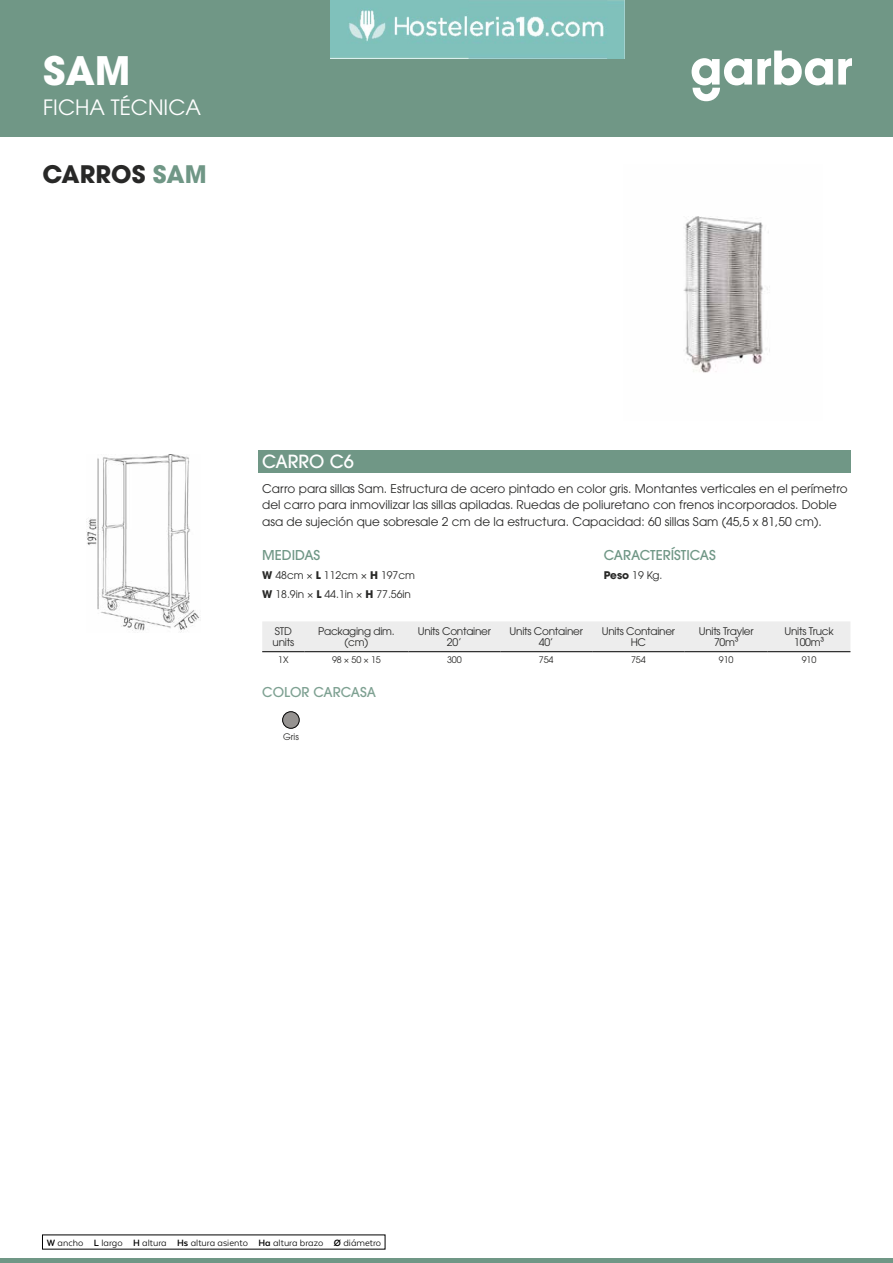
<style>
.page{position:relative;width:893px;height:1263px;background:#fff}
.page>*{position:absolute;margin:0;border:0;box-sizing:border-box;transform-origin:0 0}
.t1{font:700 39px "ITC Avant Garde Pro";color:#fff}
.t2{font:700 24px "ITC Avant Garde Pro";color:#282827}
.t3{font:21px "ITC Avant Garde Pro";color:#fff}
.t4{font:500 18px "ITC Avant Garde Pro";color:#fff}
.t5{font:500 13.5px "ITC Avant Garde Pro";color:#709786}
.t6{font:500 13.5px "ITC Avant Garde Pro";color:#7ea192}
.t7{font:12px/16.5px "ITC Avant Garde Pro";color:#282827}
.t8{font:10.5px/10.5px "ITC Avant Garde Pro";letter-spacing:-.025em;color:#282827;text-align:center}
.t9{font:10.5px "Texta Alt";color:#000}
.t10{font:10.5px/19.2px "ITC Avant Garde Pro";color:#282827}
.t11{font:9px "ITC Avant Garde Pro";letter-spacing:-.02em;color:#282827}
.s1{color:#709786}
.s2{font-weight:700}
</style>
<div class="page">
<hr style="left:0;top:1259px;width:893px;height:4px;background:#709786">
<div style="left:0;top:0;width:893px;height:137px;background:#709786"></div>
<svg style="left:692px;top:51px;width:160px;height:50px"></svg>
<img style="left:683px;top:216px;width:87px;height:157px">
<div style="left:258px;top:450px;width:592px;height:22px;background:#709786"></div>
<div style="left:262px;top:621px;width:588px;height:30px;background:#ededed"></div>
<hr style="left:262px;top:651px;width:42px;height:1px;background:#000">
<hr style="left:304px;top:651px;width:104px;height:1px;background:#000">
<hr style="left:408px;top:651px;width:92px;height:1px;background:#000">
<hr style="left:500px;top:651px;width:92px;height:1px;background:#000">
<hr style="left:592px;top:651px;width:93px;height:1px;background:#000">
<hr style="left:685px;top:651px;width:83px;height:1px;background:#000">
<hr style="left:768px;top:651px;width:82px;height:1px;background:#000">
<img style="left:283px;top:712px;width:16px;height:16px;border-radius:8px">
<div style="left:282px;top:711px;width:17px;height:17px;border:1px solid #000;border-radius:50%"></div>
<img style="left:86px;top:454px;width:114px;height:179px">
<img style="left:330px;top:0;width:295px;height:58px">
<h1 class="t1" style="left:43px;top:45px;width:89px">SAM</h1>
<h3 class="t3" style="left:43px;top:94px;width:159px">FICHA TÉCNICA</h3>
<h2 class="t2" style="left:43px;top:158px;width:166px">CARROS <span class="s1">SAM</span></h2>
<h3 class="t4" style="left:262px;top:450px;width:93px">CARRO C6</h3>
<p class="t7" style="left:262px;top:480px;width:587px">Carro para sillas Sam. Estructura de acero pintado en color gris. Montantes verticales en el perímetro del carro para inmovilizar las sillas apiladas. Ruedas de poliuretano con frenos incorporados. Doble asa de sujeción que sobresale 2 cm de la estructura. Capacidad: 60 sillas Sam (45,5 x 81,50 cm).</p>
<p class="t5" style="left:262px;top:546px;width:60px">MEDIDAS</p>
<p class="t10" style="left:262px;top:566px;width:154px"><span class="s2">W</span> 48cm × <span class="s2">L</span> 112cm × <span class="s2">H</span> 197cm<br><span class="s2">W</span> 18.9in × <span class="s2">L</span> 44.1in × <span class="s2">H</span> 77.56in</p>
<p class="t5" style="left:604px;top:546px;width:114px">CARACTERÍSTICAS</p>
<p class="t8" style="left:604px;top:570px;width:60px"><span class="s2">Peso</span> 19 Kg.</p>
<p class="t8" style="left:273px;top:626px;width:23px;text-align:left">STD units</p>
<p class="t8" style="left:318px;top:626px;width:78px">Packaging dim. (cm)</p>
<p class="t8" style="left:418px;top:626px;width:75px">Units Container<br>20’</p>
<p class="t8" style="left:510px;top:626px;width:75px">Units Container<br>40’</p>
<p class="t8" style="left:602px;top:626px;width:75px">Units Container<br>HC</p>
<p class="t8" style="left:699px;top:626px;width:56px">Units Trayler<br>70m³</p>
<p class="t8" style="left:784px;top:626px;width:51px">Units Truck<br>100m³</p>
<p class="t11" style="left:278px;top:654px;width:12px">1X</p>
<p class="t11" style="left:332px;top:654px;width:50px">98 × 50 × 15</p>
<p class="t11" style="left:447px;top:654px;width:16px">300</p>
<p class="t11" style="left:539px;top:654px;width:16px">754</p>
<p class="t11" style="left:631px;top:654px;width:16px">754</p>
<p class="t11" style="left:719px;top:654px;width:16px">910</p>
<p class="t11" style="left:802px;top:654px;width:16px">910</p>
<p class="t6" style="left:262px;top:683px;width:115px">COLOR CARCASA</p>
<p class="t11" style="left:283px;top:731px;width:17px">Gris</p>
<p class="t9" style="left:47px;top:1237px;width:336px"><span class="s2">W</span> ancho <span class="s2">L</span> largo <span class="s2">H</span> altura <span class="s2">Hs</span> altura asiento <span class="s2">Ha</span> altura brazo <span class="s2">Ø</span> diámetro</p>
</div>
